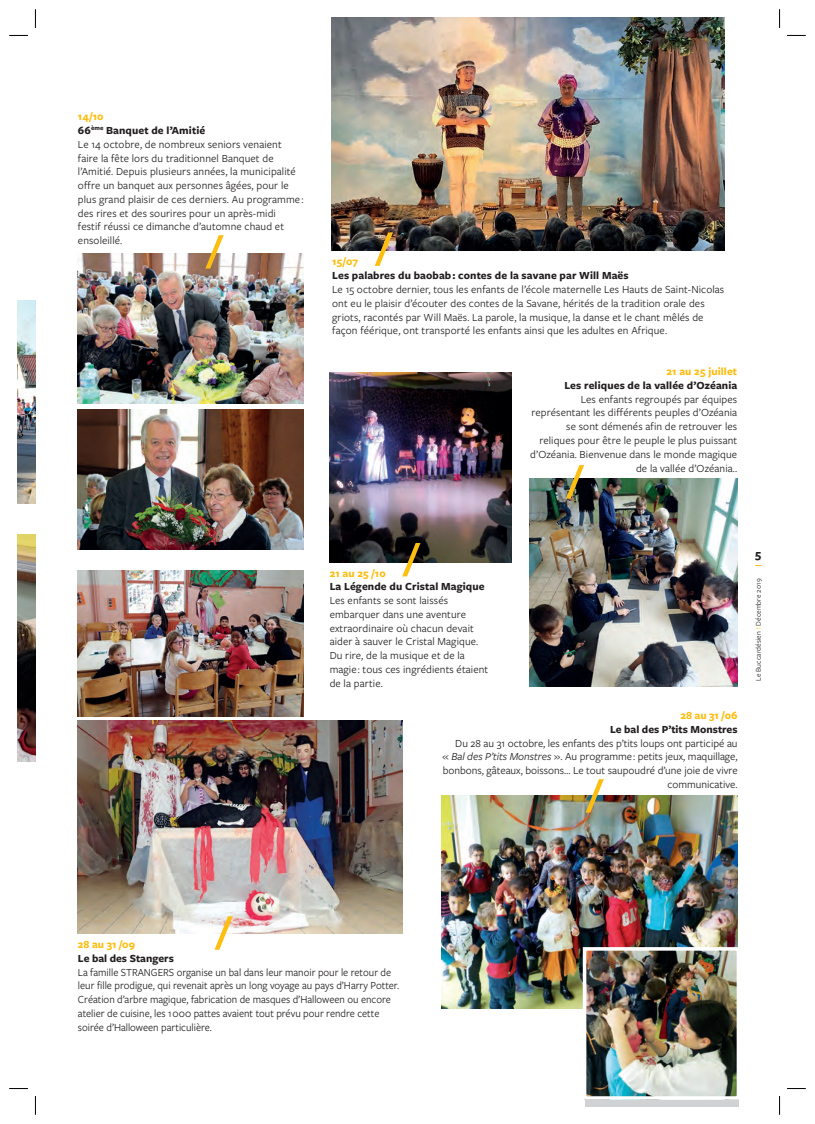
<style>
.page{position:relative;width:815px;height:1124px;background:#fff}
.page>*{position:absolute;margin:0;border:0;box-sizing:border-box;transform-origin:0 0}
.t1{font:700 12.5px "Freight Sans Pro";color:#231f20}
.texte_retour_sur{font:11.25px/13.8px "Freight Sans Pro";letter-spacing:.01em;color:#231f20}
.texte_retour_sur-2{font:11.25px/13.8px "Freight Sans Pro";letter-spacing:.01em;color:#231f20;scale:.96 1}
.t2{font:700 11.25px "Freight Sans Pro";letter-spacing:.01em;color:#231f20}
.t3{font:700 11.25px "Freight Sans Pro";letter-spacing:.01em;color:#fdbe12}
.t4{font:7.5px "Freight Sans Pro";letter-spacing:.01em;color:#231f20}
.s1{font-style:italic}
.s2{color:#fdbe12}
</style>
<div class="page">
<img style="left:442px;top:795px;width:295px;height:213px">
<img style="left:78px;top:720px;width:324px;height:213px">
<svg style="left:586px;top:779px;width:18px;height:33px"></svg>
<img style="left:529px;top:478px;width:208px;height:208px">
<svg style="left:566px;top:465px;width:18px;height:33px"></svg>
<svg style="left:215px;top:916px;width:18px;height:33px"></svg>
<img style="left:331px;top:18px;width:393px;height:232px">
<svg style="left:375px;top:232px;width:18px;height:34px"></svg>
<img style="left:78px;top:253px;width:225px;height:150px">
<img style="left:18px;top:300px;width:17px;height:203px">
<img style="left:18px;top:534px;width:17px;height:227px">
<svg style="left:205px;top:235px;width:19px;height:33px"></svg>
<img style="left:78px;top:409px;width:226px;height:140px">
<img style="left:330px;top:373px;width:181px;height:189px">
<svg style="left:402px;top:543px;width:18px;height:33px"></svg>
<img style="left:78px;top:570px;width:226px;height:146px">
<div style="left:585px;top:948px;width:153px;height:158px;background:#d1d2d4"></div>
<img style="left:588px;top:951px;width:147px;height:143px">
<div style="left:583px;top:946px;width:157px;height:153px;border:4px solid #fff"></div>
<svg style="left:9px;top:35px;width:19px;height:1px"></svg>
<svg style="left:787px;top:35px;width:19px;height:1px"></svg>
<svg style="left:9px;top:1088px;width:19px;height:1px"></svg>
<svg style="left:787px;top:1088px;width:19px;height:1px"></svg>
<svg style="left:35px;top:9px;width:1px;height:19px"></svg>
<svg style="left:35px;top:1096px;width:1px;height:18px"></svg>
<svg style="left:779px;top:9px;width:1px;height:19px"></svg>
<svg style="left:779px;top:1096px;width:1px;height:18px"></svg>
<p class="t3" style="left:78px;top:109px;width:27px">14/10</p>
<p class="t2" style="left:78px;top:122px;width:129px">66<sup>ème</sup> Banquet de l’Amitié</p>
<p class="texte_retour_sur" style="left:78px;top:137px;width:227px">Le 14 octobre, de nombreux seniors venaient faire la fête lors du traditionnel Banquet de l’Amitié. Depuis plusieurs années, la municipalité offre un banquet aux personnes âgées, pour le plus grand plaisir de ces derniers. Au programme : des rires et des sourires pour un après-midi<br>festif réussi ce dimanche d’automne chaud et ensoleillé.</p>
<p class="t3" style="left:332px;top:254px;width:28px">15/07</p>
<p class="t2" style="left:332px;top:268px;width:298px">Les palabres du baobab : contes de la savane par Will Maës</p>
<p class="texte_retour_sur" style="left:332px;top:282px;width:394px">Le 15 octobre dernier, tous les enfants de l’école maternelle Les Hauts de Saint-Nicolas ont eu le plaisir d’écouter des contes de la Savane, hérités de la tradition orale des griots, racontés par Will Maës. La parole, la musique, la danse et le chant mêlés de façon féérique, ont transporté les enfants ainsi que les adultes en Afrique.</p>
<p class="t3" style="left:666px;top:364px;width:72px">21 au 25 juillet</p>
<p class="t2" style="left:564px;top:377px;width:174px">Les reliques de la vallée d’Ozéania</p>
<p class="texte_retour_sur" style="left:530px;top:391px;width:208px;text-align:right">Les enfants regroupés par équipes représentant les différents peuples d’Ozéania se sont démenés afin de retrouver les reliques pour être le peuple le plus puissant d’Ozéania. Bienvenue dans le monde magique de la vallée d’Ozéania..</p>
<p class="t3" style="left:330px;top:565px;width:58px">21 au 25 /10</p>
<p class="t2" style="left:330px;top:579px;width:156px">La Légende du Cristal Magique</p>
<p class="texte_retour_sur" style="left:330px;top:593px;width:160px">Les enfants se sont laissés embarquer dans une aventure extraordinaire où chacun devait aider à sauver le Cristal Magique.<br>Du rire, de la musique et de la magie : tous ces ingrédients étaient de la partie.</p>
<p class="t3" style="left:680px;top:707px;width:59px">28 au 31 /06</p>
<p class="t2" style="left:610px;top:721px;width:129px">Le bal des P’tits Monstres</p>
<p class="texte_retour_sur" style="left:442px;top:735px;width:297px;text-align:right">Du 28 au 31 octobre, les enfants des p’tits loups ont participé au<br>« <span class="s1">Bal des P’tits Monstres</span> ». Au programme : petits jeux, maquillage, bonbons, gâteaux, boissons… Le tout saupoudré d’une joie de vivre communicative.</p>
<p class="t1" style="left:755px;top:545px;width:8px">5</p>
<p class="t4" style="left:753px;top:680px;width:104px;rotate:-90deg">Le Buccardésien <span class="s2">I</span> Décembre 2019</p>
<p class="t3" style="left:78px;top:936px;width:59px">28 au 31 /09</p>
<p class="t2" style="left:78px;top:950px;width:97px">Le bal des Stangers</p>
<p class="texte_retour_sur-2" style="left:78px;top:964px;width:336px">La famille STRANGERS organise un bal dans leur manoir pour le retour de leur fille prodigue, qui revenait après un long voyage au pays d’Harry Potter.</p>
<p class="texte_retour_sur-2" style="left:78px;top:991px;width:328px">Création d’arbre magique, fabrication de masques d’Halloween ou encore atelier de cuisine, les 1 000 pattes avaient tout prévu pour rendre cette soirée d’Halloween particulière.</p>
</div>
